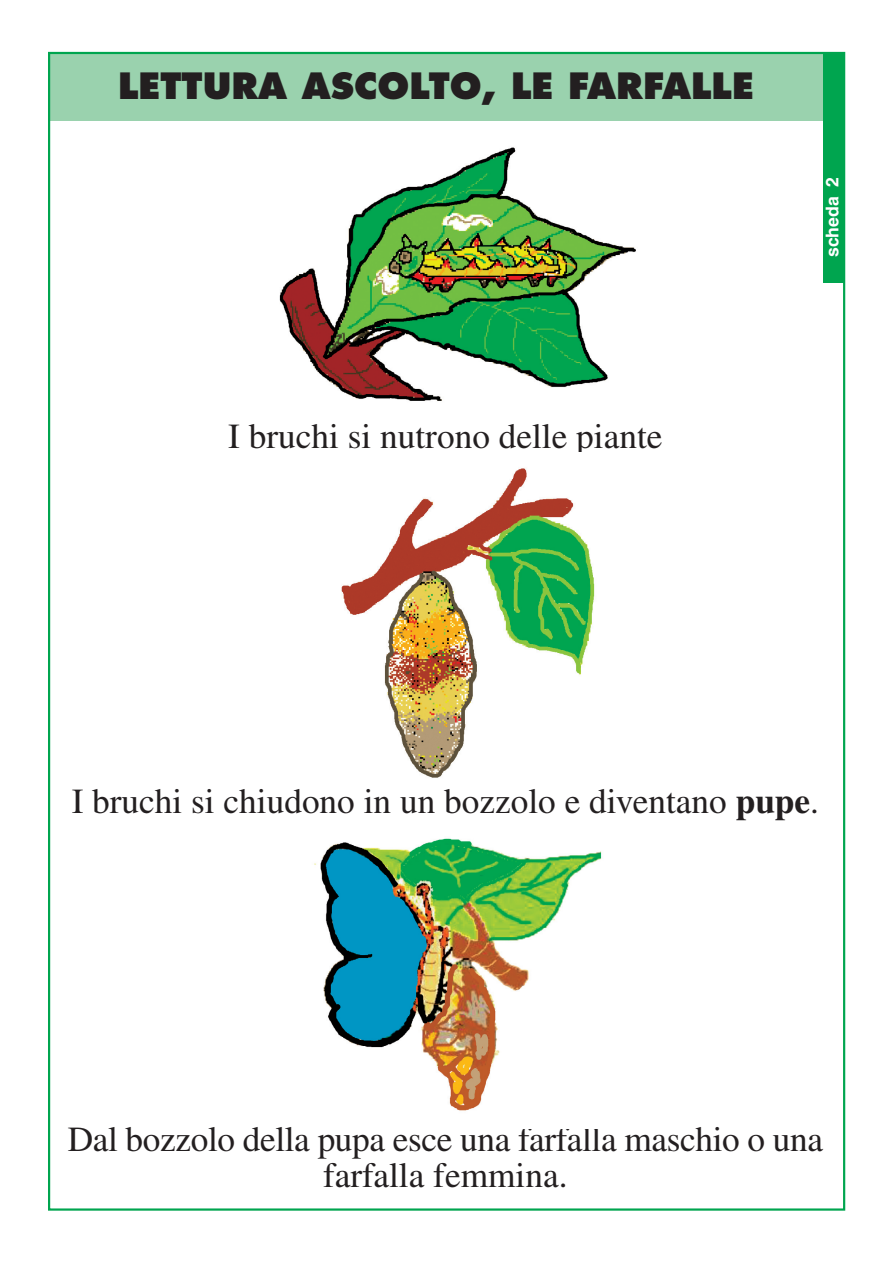
<style>
.page{position:relative;width:893px;height:1263px;background:#fff}
.page>*{position:absolute;margin:0;border:0;box-sizing:border-box;transform-origin:0 0}
.t1{font:35.25px/35.2px "Times";color:#231f20;text-align:center}
.t2{font:800 35.25px "Futura";color:#231f20}
.t3{font:700 17.7px "Helvetica";color:#fff}
.s1{font-weight:700}
</style>
<div class="page">
<div style="left:49px;top:53px;width:795px;height:68px;background:#9ad2ae"></div>
<div style="left:823px;top:53px;width:21px;height:230px;background:#00a54f"></div>
<img style="left:279px;top:147px;width:357px;height:254px">
<img style="left:341px;top:468px;width:254px;height:310px">
<img style="left:314px;top:838px;width:288px;height:273px">
<p class="t2" style="left:118px;top:70px;width:637px">LETTURA ASCOLTO, LE FARFALLE</p>
<p class="t1" style="left:228px;top:422px;width:436px">I bruchi si nutrono delle piante</p>
<p class="t3" style="left:826px;top:257px;width:82px;rotate:-90deg">scheda 2</p>
<p class="t1" style="left:72px;top:787px;width:749px">I bruchi si chiudono in un bozzolo e diventano <span class="s1">pupe</span>.</p>
<p class="t1" style="left:68px;top:1125px;width:757px">Dal bozzolo della pupa esce una farfalla maschio o una farfalla femmina.</p>
</div>
